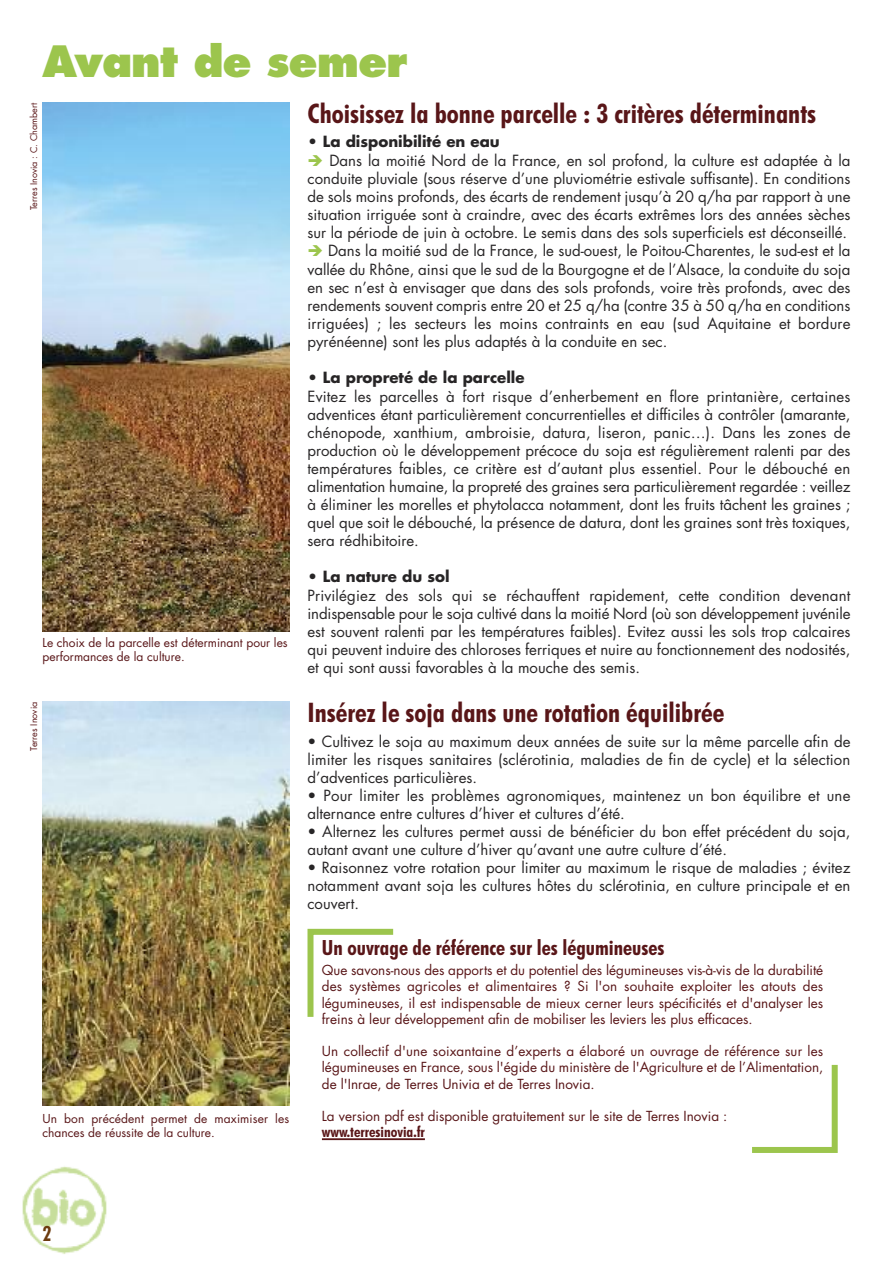
<style>
.page{position:relative;width:893px;height:1263px;background:#fff}
.page>*{position:absolute;margin:0;border:0;box-sizing:border-box;transform-origin:0 0}
.t1{font:800 42px "Futura Std";letter-spacing:-.025em;color:#9cc54d}
.t2{font:700 condensed 27px "Futura BT";color:#591618}
.t3{font:700 condensed 21px "Futura BT";color:#591618}
.t4{font:700 condensed 21px "Futura BT";color:#6c3b0e}
.t5{font:15px/18px "Futura Std";color:#272526;text-align:justify}
.t6{font:700 15px "Futura Std";color:#272526}
.t7{font:700 condensed 15px "Futura BT";color:#591618}
.t8{font:13.5px/16.2px "Futura Std";color:#591618;text-align:justify}
.t9{font:12px/14.4px "Futura Std";color:#591618}
.t10{font:9px "Futura Std";color:#591618}
.s1{color:#9cc54d}
</style>
<div class="page">
<img style="left:22px;top:1166px;width:85px;height:88px">
<img style="left:43px;top:103px;width:246px;height:528px">
<img style="left:43px;top:702px;width:246px;height:404px">
<hr style="left:322px;top:1138px;width:103px;height:2px;background:#591618">
<svg style="left:307px;top:928px;width:87px;height:89px"></svg>
<svg style="left:752px;top:1064px;width:86px;height:89px"></svg>
<h1 class="t1" style="left:43px;top:43px;width:366px">Avant de semer</h1>
<p class="t10" style="left:30px;top:210px;width:109px;rotate:-90deg">Terres Inovia : C. Chambert</p>
<h2 class="t2" style="left:308px;top:97px;width:510px">Choisissez la bonne parcelle : 3 critères déterminants</h2>
<p class="t6" style="left:308px;top:134px;width:194px">• La disponibilité en eau</p>
<p class="t5" style="left:307px;top:153px;width:544px"><span class="s1">➔</span> Dans la moitié Nord de la France, en sol profond, la culture est adaptée à la conduite pluviale (sous réserve d’une pluviométrie estivale suffisante). En conditions de sols moins profonds, des écarts de rendement jusqu’à 20 q/ha par rapport à une situation irriguée sont à craindre, avec des écarts extrêmes lors des années sèches sur la période de juin à octobre. Le semis dans des sols superficiels est déconseillé.</p>
<p class="t5" style="left:308px;top:243px;width:544px"><span class="s1">➔</span> Dans la moitié sud de la France, le sud-ouest, le Poitou-Charentes, le sud-est et la vallée du Rhône, ainsi que le sud de la Bourgogne et de l’Alsace, la conduite du soja en sec n’est à envisager que dans des sols profonds, voire très profonds, avec des rendements souvent compris entre 20 et 25 q/ha (contre 35 à 50 q/ha en conditions irriguées) ; les secteurs les moins contraints en eau (sud Aquitaine et bordure pyrénéenne) sont les plus adaptés à la conduite en sec.</p>
<p class="t6" style="left:308px;top:370px;width:219px">• La propreté de la parcelle</p>
<p class="t5" style="left:308px;top:388px;width:544px">Evitez les parcelles à fort risque d’enherbement en flore printanière, certaines adventices étant particulièrement concurrentielles et difficiles à contrôler (amarante, chénopode, xanthium, ambroisie, datura, liseron, panic…). Dans les zones de production où le développement précoce du soja est régulièrement ralenti par des températures faibles, ce critère est d’autant plus essentiel. Pour le débouché en alimentation humaine, la propreté des graines sera particulièrement regardée : veillez à éliminer les morelles et phytolacca notamment, dont les fruits tâchent les graines ; quel que soit le débouché, la présence de datura, dont les graines sont très toxiques, sera rédhibitoire.</p>
<p class="t6" style="left:308px;top:569px;width:144px">• La nature du sol</p>
<p class="t5" style="left:308px;top:587px;width:544px">Privilégiez des sols qui se réchauffent rapidement, cette condition devenant indispensable pour le soja cultivé dans la moitié Nord (où son développement juvénile est souvent ralenti par les températures faibles). Evitez aussi les sols trop calcaires qui peuvent induire des chloroses ferriques et nuire au fonctionnement des nodosités, et qui sont aussi favorables à la mouche des semis.</p>
<p class="t9" style="left:43px;top:636px;width:247px">Le choix de la parcelle est déterminant pour les performances de la culture.</p>
<p class="t10" style="left:30px;top:751px;width:50px;rotate:-90deg">Terres Inovia</p>
<p class="t9" style="left:43px;top:1112px;width:248px">Un bon précédent permet de maximiser les chances de réussite de la culture.</p>
<h2 class="t2" style="left:308px;top:697px;width:418px">Insérez le soja dans une rotation équilibrée</h2>
<p class="t5" style="left:308px;top:733px;width:544px">• Cultivez le soja au maximum deux années de suite sur la même parcelle afin de limiter les risques sanitaires (sclérotinia, maladies de fin de cycle) et la sélection d’adventices particulières.</p>
<p class="t5" style="left:308px;top:787px;width:544px">• Pour limiter les problèmes agronomiques, maintenez un bon équilibre et une alternance entre cultures d’hiver et cultures d’été.</p>
<p class="t5" style="left:308px;top:823px;width:544px">• Alternez les cultures permet aussi de bénéficier du bon effet précédent du soja, autant avant une culture d’hiver qu’avant une autre culture d’été.</p>
<p class="t5" style="left:307px;top:859px;width:544px">• Raisonnez votre rotation pour limiter au maximum le risque de maladies ; évitez notamment avant soja les cultures hôtes du sclérotinia, en culture principale et en couvert.</p>
<h3 class="t3" style="left:322px;top:935px;width:344px">Un ouvrage de référence sur les légumineuses</h3>
<p class="t8" style="left:322px;top:963px;width:503px">Que savons-nous des apports et du potentiel des légumineuses vis-à-vis de la durabilité des systèmes agricoles et alimentaires ? Si l'on souhaite exploiter les atouts des légumineuses, il est indispensable de mieux cerner leurs spécificités et d'analyser les freins à leur développement afin de mobiliser les leviers les plus efficaces.</p>
<p class="t8" style="left:322px;top:1044px;width:503px">Un collectif d'une soixantaine d’experts a élaboré un ouvrage de référence sur les légumineuses en France, sous l'égide du ministère de l'Agriculture et de l’Alimentation, de l'Inrae, de Terres Univia et de Terres Inovia.</p>
<p class="t8" style="left:322px;top:1109px;width:407px">La version pdf est disponible gratuitement sur le site de Terres Inovia :</p>
<p class="t7" style="left:322px;top:1123px;width:104px">www.terresinovia.fr</p>
<h3 class="t4" style="left:43px;top:1221px;width:11px">2</h3>
</div>
